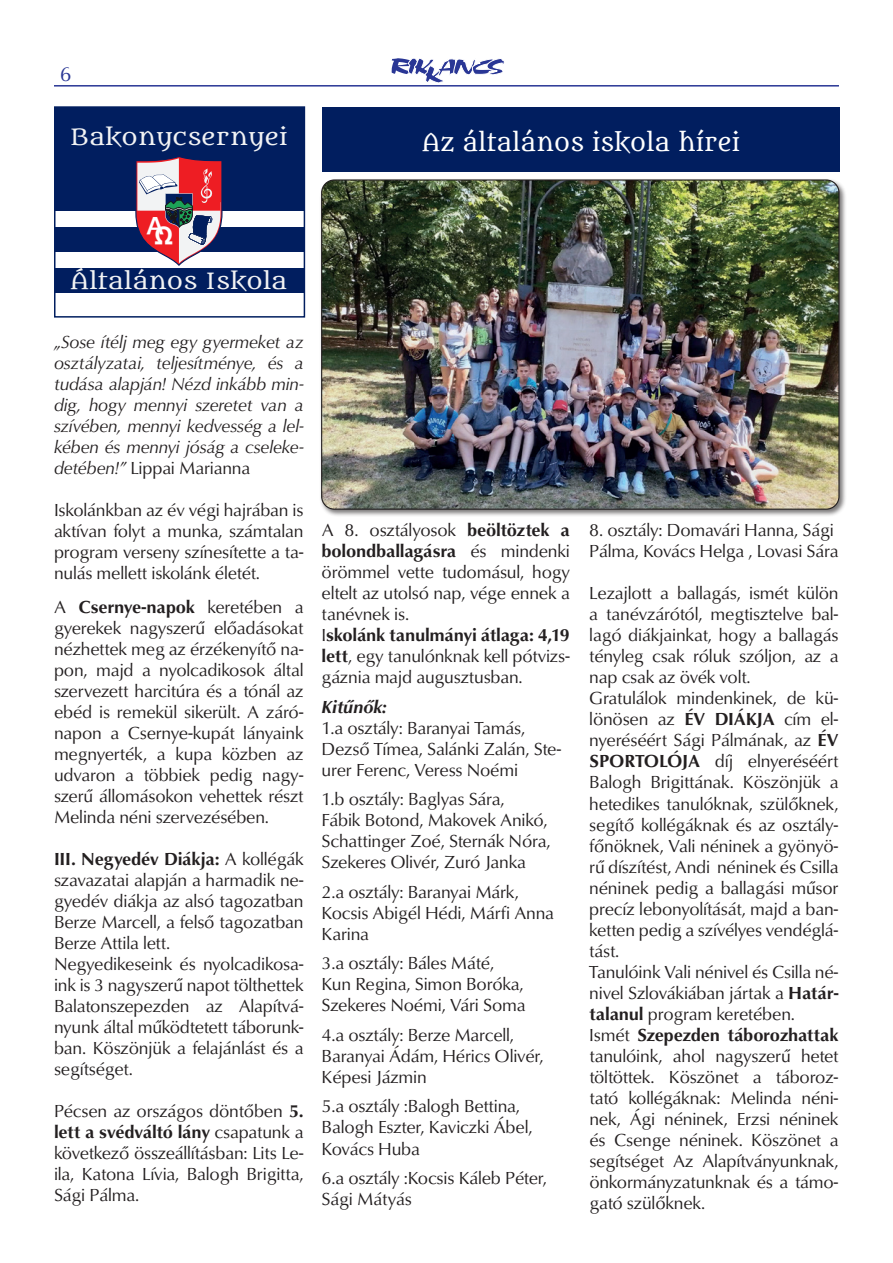
<style>
.page{position:relative;width:893px;height:1263px;background:#fff}
.page>*{position:absolute;margin:0;border:0;box-sizing:border-box;transform-origin:0 0}
.t1{font:24.15px "Humanist 777 PFL Bold";color:#fff}
.t2{font:24px "Metamorphous";color:#fff}
.t3{font:22.35px "Metamorphous";color:#f2f3f4;scale:1.1 1}
.t4{font:21px "URW Classico TEE";color:#293695}
.t5{font:18px/21px "URW Classico TEE";letter-spacing:-.01em;color:#231f20}
.t6{font:italic 18px/21px "URW Classico TEE";letter-spacing:-.005em;color:#231f20;text-align:justify}
.t7{font:italic 700 18px "URW Classico TEE";color:#231f20}
.s1{font-style:normal}
.s2{font-weight:700}
</style>
<div class="page">
<hr style="left:54px;top:85px;width:785px;height:2px;background:#293695">
<svg style="left:392px;top:58px;width:113px;height:25px"></svg>
<div style="left:319px;top:178px;width:528px;height:339px;background:#231f20;opacity:.6"></div>
<img style="left:322px;top:180px;width:517px;height:329px">
<div style="left:55px;top:268px;width:249px;height:25px;background:#011e5f"></div>
<div style="left:55px;top:227px;width:249px;height:25px;background:#011e5f"></div>
<div style="left:55px;top:107px;width:249px;height:104px;background:#011e5f"></div>
<div style="left:54px;top:106px;width:251px;height:212px;border:2px solid #011e5f"></div>
<div style="left:322px;top:107px;width:518px;height:65px;background:#011e5f"></div>
<svg style="left:135px;top:157px;width:88px;height:109px"></svg>
<p class="t4" style="left:60px;top:61px;width:13px">6</p>
<p class="t3" style="left:71px;top:123px;width:198px">Bakonycsernyei</p>
<h2 class="t2" style="left:422px;top:128px;width:319px">Az általános iskola hírei</h2>
<h1 class="t1" style="left:147px;top:210px;width:18px">A</h1>
<p class="t3" style="left:71px;top:268px;width:198px">Általános Iskola</p>
<p class="t6" style="left:54px;top:332px;width:251px">„Sose ítélj meg egy gyermeket az osztályzatai, teljesítménye, és a tudása alapján! Nézd inkább min&shy;dig, hogy mennyi szeretet van a szívében, mennyi kedvesség a lel&shy;kében és mennyi jóság a cseleke&shy;detében!” <span class="s1">Lippai Marianna</span></p>
<p class="t5" style="left:54px;top:500px;width:251px;text-align:justify">Iskolánkban az év végi hajrában is aktívan folyt a munka, számtalan program verseny színesítette a ta&shy;nulás mellett iskolánk életét.</p>
<p class="t5" style="left:54px;top:597px;width:251px;text-align:justify">A <span class="s2">Csernye-napok</span> keretében a gyerekek nagyszerű előadásokat nézhettek meg az érzékenyítő na&shy;pon, majd a nyolcadikosok által szervezett harcitúra és a tónál az ebéd is remekül sikerült. A záró&shy;napon a Csernye-kupát lányaink megnyerték, a kupa közben az udvaron a többiek pedig nagy&shy;szerű állomásokon vehettek részt Melinda néni szervezésében.</p>
<p class="t5" style="left:54px;top:849px;width:251px"><span class="s2">III. Negyedév Diákja:</span> A kollégák szavazatai alapján a harmadik ne&shy;gyedév diákja az alsó tagozatban<br>Berze Marcell, a felső tagozatban<br>Berze Attila lett.<br>Negyedikeseink és nyolcadikosa&shy;ink is 3 nagyszerű napot tölthettek<br>Balatonszepezden az Alapítvá&shy;nyunk által működtetett táborunk&shy;ban. Köszönjük a felajánlást és a segítséget.</p>
<p class="t5" style="left:54px;top:1101px;width:251px;text-align:justify">Pécsen az országos döntőben <span class="s2">5. lett a svédváltó lány</span> csapatunk a következő összeállításban: Lits Le&shy;ila, Katona Lívia, Balogh Brigitta, Sági Pálma.</p>
<p class="t5" style="left:322px;top:520px;width:250px">A 8. osztályosok <span class="s2">beöltöztek a bolondballagásra</span> és mindenki örömmel vette tudomásul, hogy eltelt az utolsó nap, vége ennek a tanévnek is.<br>I<span class="s2">skolánk tanulmányi átlaga: 4,19 lett</span>, egy tanulónknak kell pótvizs&shy;gáznia majd augusztusban.</p>
<p class="t7" style="left:322px;top:695px;width:67px">Kitűnők:</p>
<p class="t5" style="left:322px;top:718px;width:241px">1.a osztály: Baranyai Tamás,<br>Dezső Tímea, Salánki Zalán, Ste&shy;urer Ferenc, Veress Noémi</p>
<p class="t5" style="left:322px;top:789px;width:230px">1.b osztály: Baglyas Sára,<br>Fábik Botond, Makovek Anikó,<br>Schattinger Zoé, Sternák Nóra,<br>Szekeres Olivér, Zuró Janka</p>
<p class="t5" style="left:322px;top:882px;width:234px">2.a osztály: Baranyai Márk,<br>Kocsis Abigél Hédi, Márfi Anna<br>Karina</p>
<p class="t5" style="left:322px;top:953px;width:205px">3.a osztály: Báles Máté,<br>Kun Regina, Simon Boróka,<br>Szekeres Noémi, Vári Soma</p>
<p class="t5" style="left:322px;top:1025px;width:223px">4.a osztály: Berze Marcell,<br>Baranyai Ádám, Hérics Olivér,<br>Képesi Jázmin</p>
<p class="t5" style="left:322px;top:1096px;width:212px">5.a osztály :Balogh Bettina,<br>Balogh Eszter, Kaviczki Ábel,<br>Kovács Huba</p>
<p class="t5" style="left:322px;top:1168px;width:227px">6.a osztály :Kocsis Káleb Péter,<br>Sági Mátyás</p>
<p class="t5" style="left:589px;top:520px;width:251px">8. osztály: Domavári Hanna, Sági<br>Pálma, Kovács Helga , Lovasi Sára</p>
<p class="t5" style="left:589px;top:583px;width:251px">Lezajlott a ballagás, ismét külön a tanévzárótól, megtisztelve bal&shy;lagó diákjainkat, hogy a ballagás tényleg csak róluk szóljon, az a nap csak az övék volt.<br>Gratulálok mindenkinek, de kü&shy;lönösen az <span class="s2">ÉV DIÁKJA</span> cím el&shy;nyeréséért Sági Pálmának, az <span class="s2">ÉV<br>SPORTOLÓJA</span> díj elnyeréséért<br>Balogh Brigittának. Köszönjük a hetedikes tanulóknak, szülőknek, segítő kollégáknak és az osztály&shy;főnöknek, Vali néninek a gyönyö&shy;rű díszítést, Andi néninek és Csilla néninek pedig a ballagási műsor precíz lebonyolítását, majd a ban&shy;ketten pedig a szívélyes vendéglá&shy;tást.<br>Tanulóink Vali nénivel és Csilla né&shy;nivel Szlovákiában jártak a <span class="s2">Határ&shy;talanul</span> program keretében.<br>Ismét <span class="s2">Szepezden táborozhattak </span>tanulóink, ahol nagyszerű hetet töltöttek. Köszönet a táboroz&shy;tató kollégáknak: Melinda néni&shy;nek, Ági néninek, Erzsi néninek és Csenge néninek. Köszönet a segítséget Az Alapítványunknak, önkormányzatunknak és a támo&shy;gató szülőknek.</p>
</div>
